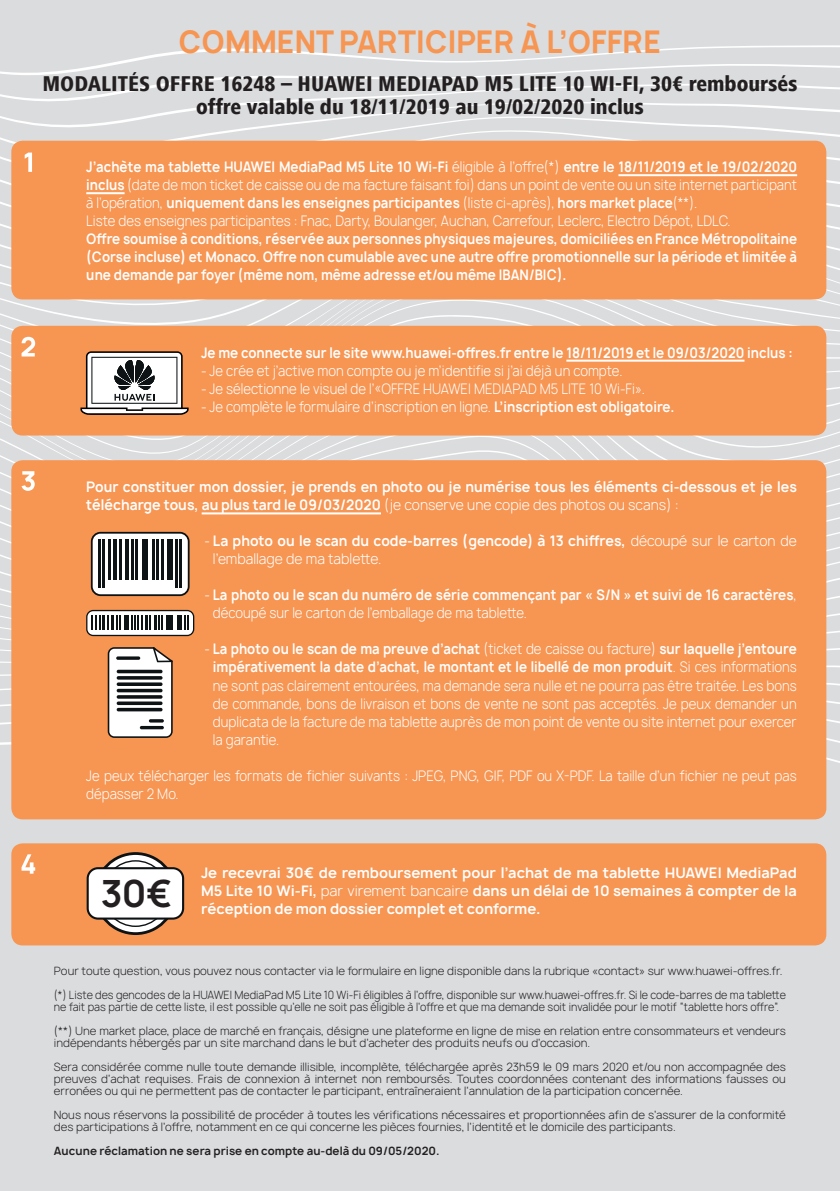
<style>
.page{position:relative;width:840px;height:1191px;background:#fff}
.page>*{position:absolute;margin:0;border:0;box-sizing:border-box;transform-origin:0 0}
.t1{font:700 36px "Manrope";color:#231f20}
.t2{font:800 30px "Manrope";color:#f79552;scale:.94 1}
.t3{font:800 condensed 22px/22.2px "Frutiger Next LT";color:#231f20;text-align:center}
.t4{font:300 14px/18px "Manrope";color:#fff;scale:.9 1}
.t5{font:700 14px/18px "Manrope";color:#fff;text-align:justify;scale:.9 1}
.t6{font:700 14px/18px "Manrope";color:#fff;scale:.95 1}
.t7{font:700 14px/18px "Manrope";color:#fff;text-align:justify}
.t8{font:300 11px/24px "Manrope";color:#231f20}
.t9{font:300 11px/24px "Manrope";color:#231f20;scale:.94 1}
.t10{font:700 11px "Manrope";color:#231f20}
.s1{font-weight:700}
.s2{font-weight:300}
</style>
<div class="page">
<div style="left:0;top:0;width:839px;height:1191px;background:#dadcde"></div>
<svg style="left:0;top:437px;width:839px;height:17px"></svg>
<svg style="left:0;top:316px;width:839px;height:19px"></svg>
<svg style="left:0;top:299px;width:839px;height:17px"></svg>
<svg style="left:0;top:132px;width:839px;height:25px"></svg>
<svg style="left:0;top:107px;width:839px;height:25px"></svg>
<svg style="left:0;top:81px;width:839px;height:26px"></svg>
<svg style="left:0;top:45px;width:839px;height:36px"></svg>
<div style="left:11px;top:141px;width:814px;height:158px;background:#f79552;border-radius:11px"></div>
<div style="left:11px;top:326px;width:814px;height:109px;background:#f79552;border-radius:11px"></div>
<div style="left:11px;top:843px;width:814px;height:102px;background:#f79552;border-radius:11px"></div>
<div style="left:11px;top:460px;width:814px;height:359px;background:#f79552;border-radius:11px"></div>
<hr style="left:618px;top:174px;width:178px;height:2px;background:#fff">
<hr style="left:86px;top:192px;width:38px;height:2px;background:#fff">
<hr style="left:566px;top:360px;width:178px;height:2px;background:#fff">
<hr style="left:201px;top:512px;width:180px;height:2px;background:#fff">
<svg style="left:80px;top:351px;width:108px;height:64px;background:#bdb3ad"></svg>
<svg style="left:91px;top:532px;width:98px;height:64px;background:#d3d3d2"></svg>
<div style="left:142px;top:539px;width:6px;height:41px;background:#0d1214"></div>
<div style="left:167px;top:539px;width:5px;height:41px;background:#0d1214"></div>
<hr style="left:161px;top:539px;width:2px;height:41px;background:#0d1214">
<hr style="left:156px;top:539px;width:3px;height:41px;background:#0d1214">
<hr style="left:152px;top:539px;width:3px;height:41px;background:#0d1214">
<hr style="left:136px;top:539px;width:2px;height:41px;background:#0d1214">
<hr style="left:131px;top:539px;width:2px;height:41px;background:#0d1214">
<hr style="left:119px;top:539px;width:3px;height:41px;background:#0d1214">
<hr style="left:108px;top:539px;width:3px;height:41px;background:#0d1214">
<hr style="left:103px;top:539px;width:2px;height:49px;background:#0d1214">
<hr style="left:98px;top:539px;width:3px;height:49px;background:#0d1214">
<hr style="left:179px;top:539px;width:3px;height:49px;background:#0d1214">
<hr style="left:175px;top:539px;width:2px;height:49px;background:#0d1214">
<hr style="left:113px;top:539px;width:4px;height:41px;background:#0d1214">
<hr style="left:125px;top:539px;width:4px;height:41px;background:#0d1214">
<svg style="left:86px;top:610px;width:108px;height:26px;background:#989998"></svg>
<svg style="left:0;top:647px;width:839px;height:133px"></svg>
<svg style="left:116px;top:656px;width:24px;height:4px"></svg>
<hr style="left:140px;top:726px;width:24px;height:3px;background:#0d1214;border-radius:2px">
<hr style="left:149px;top:719px;width:15px;height:3px;background:#0d1214;border-radius:2px">
<svg style="left:117px;top:669px;width:45px;height:4px"></svg>
<hr style="left:117px;top:676px;width:45px;height:3px;background:#0d1214;border-radius:2px">
<svg style="left:117px;top:682px;width:45px;height:4px"></svg>
<hr style="left:117px;top:689px;width:45px;height:3px;background:#0d1214;border-radius:2px">
<hr style="left:117px;top:695px;width:45px;height:3px;background:#0d1214;border-radius:2px">
<svg style="left:117px;top:701px;width:45px;height:4px"></svg>
<hr style="left:117px;top:708px;width:45px;height:3px;background:#0d1214;border-radius:2px">
<svg style="left:95px;top:853px;width:80px;height:80px"></svg>
<div style="left:94px;top:852px;width:83px;height:83px;border:3px solid #0d1214;border-radius:50%"></div>
<svg style="left:103px;top:861px;width:65px;height:65px"></svg>
<div style="left:88px;top:868px;width:95px;height:50px;background:#fff;border-radius:10px"></div>
<div style="left:87px;top:867px;width:97px;height:52px;border:2px solid #0d1214;border-radius:10px"></div>
<svg style="left:25px;top:153px;width:7px;height:19px"></svg>
<svg style="left:22px;top:337px;width:13px;height:19px"></svg>
<svg style="left:22px;top:471px;width:13px;height:20px"></svg>
<svg style="left:21px;top:854px;width:14px;height:19px"></svg>
<h2 class="t2" style="left:178px;top:22px;width:514px">COMMENT PARTICIPER À L’OFFRE</h2>
<h3 class="t3" style="left:42px;top:73px;width:756px">MODALITÉS OFFRE 16248 – HUAWEI MEDIAPAD M5 LITE 10 WI-FI, 30€ remboursés offre valable du 18/11/2019 au 19/02/2020 inclus</h3>
<p class="t4" style="left:86px;top:158px;width:790px"><span class="s1">J’achète ma tablette HUAWEI MediaPad M5 Lite 10 Wi-Fi</span> éligible à l’offre(*) <span class="s1">entre le 18/11/2019 et le 19/02/2020 inclus</span> (date de mon ticket de caisse ou de ma facture faisant foi) dans un point de vente ou un site internet participant à l’opération, <span class="s1">uniquement dans les enseignes participantes</span> (liste ci-après), <span class="s1">hors market place</span>(**).<br>Liste des enseignes participantes : Fnac, Darty, Boulanger, Auchan, Carrefour, Leclerc, Electro Dépot, LDLC.</p>
<p class="t5" style="left:86px;top:230px;width:791px">Offre soumise à conditions, réservée aux personnes physiques majeures, domiciliées en France Métropolitaine (Corse incluse) et Monaco. Offre non cumulable avec une autre offre promotionnelle sur la période et limitée à une demande par foyer (même nom, même adresse et/ou même IBAN/BIC).</p>
<p class="t5" style="left:201px;top:343px;width:658px">Je me connecte sur le site www.huawei-offres.fr entre le 18/11/2019 et le 09/03/2020 inclus :</p>
<p class="t4" style="left:201px;top:361px;width:469px">- Je crée et j’active mon compte ou je m’identifie si j’ai déjà un compte.</p>
<p class="t4" style="left:201px;top:379px;width:494px">- Je sélectionne le visuel de l’«OFFRE HUAWEI MEDIAPAD M5 LITE 10 Wi-Fi».</p>
<p class="t4" style="left:201px;top:397px;width:527px">- Je complète le formulaire d’inscription en ligne. <span class="s1">L’inscription est obligatoire.</span></p>
<p class="t6" style="left:86px;top:478px;width:749px">Pour constituer mon dossier, je prends en photo ou je numérise tous les éléments ci-dessous et je les télécharge tous, au plus tard le 09/03/2020 <span class="s2">(je conserve une copie des photos ou scans) :</span></p>
<p class="t6" style="left:213px;top:532px;width:615px;text-indent:-9px"><span class="s2">-</span> La photo ou le scan du code-barres (gencode) à 13 chiffres, <span class="s2">découpé sur le carton de l’emballage de ma tablette.</span></p>
<p class="t5" style="left:213px;top:586px;width:650px;text-indent:-9px"><span class="s2">-</span> La photo ou le scan du numéro de série commençant par « S/N » et suivi de 16 caractères<span class="s2">, découpé sur le carton de l’emballage de ma tablette.</span></p>
<p class="t4" style="left:213px;top:640px;width:650px;text-align:justify;text-indent:-9px">- <span class="s1">La photo ou le scan de ma preuve d’achat</span> (ticket de caisse ou facture) <span class="s1">sur laquelle j’entoure impérativement la date d’achat, le montant et le libellé de mon produit</span>. Si ces informations ne sont pas clairement entourées, ma demande sera nulle et ne pourra pas être traitée. Les bons de commande, bons de livraison et bons de vente ne sont pas acceptés. Je peux demander un duplicata de la facture de ma tablette auprès de mon point de vente ou site internet pour exercer la garantie.</p>
<p class="t4" style="left:86px;top:766px;width:790px">Je peux télécharger les formats de fichier suivants : JPEG, PNG, GIF, PDF ou X-PDF. La taille d’un fichier ne peut pas dépasser 2 Mo.</p>
<h1 class="t1" style="left:101px;top:869px;width:73px">30€</h1>
<p class="t7" style="left:201px;top:863px;width:597px">Je recevrai 30€ de remboursement pour l’achat de ma tablette HUAWEI MediaPad M5 Lite 10 Wi-Fi, <span class="s2">par virement bancaire</span> dans un délai de 10 semaines à compter de la réception de mon dossier complet et conforme.</p>
<p class="t8" style="left:54px;top:958px;width:733px">Pour toute question, vous pouvez nous contacter via le formulaire en ligne disponible dans la rubrique «contact» sur www.huawei-offres.fr. (*) Liste des gencodes de la HUAWEI MediaPad M5 Lite 10 Wi-Fi éligibles à l’offre, disponible sur www.huawei-offres.fr. Si le code-barres de ma tablette</p>
<p class="t9" style="left:54px;top:994px;width:779px">ne fait pas partie de cette liste, il est possible qu’elle ne soit pas éligible à l’offre et que ma demande soit invalidée pour le motif “tablette hors offre”. (**) Une market place, place de marché en français, désigne une plateforme en ligne de mise en relation entre consommateurs et vendeurs</p>
<p class="t8" style="left:54px;top:1030px;width:733px">indépendants hébergés par un site marchand dans le but d’acheter des produits neufs ou d’occasion.<br>Sera considérée comme nulle toute demande illisible, incomplète, téléchargée après 23h59 le 09 mars 2020 et/ou non accompagnée des</p>
<p class="t8" style="left:54px;top:1072px;width:733px;line-height:12px">preuves d‘achat requises. Frais de connexion à internet non remboursés. Toutes coordonnées contenant des informations fausses ou erronées ou qui ne permettent pas de contacter le participant, entraîneraient l‘annulation de la participation concernée.</p>
<p class="t8" style="left:54px;top:1108px;width:733px;line-height:12px">Nous nous réservons la possibilité de procéder à toutes les vérifications nécessaires et proportionnées afin de s’assurer de la conformité des participations à l’offre, notamment en ce qui concerne les pièces fournies, l’identité et le domicile des participants.</p>
<p class="t10" style="left:54px;top:1143px;width:387px">Aucune réclamation ne sera prise en compte au-delà du 09/05/2020.</p>
</div>
